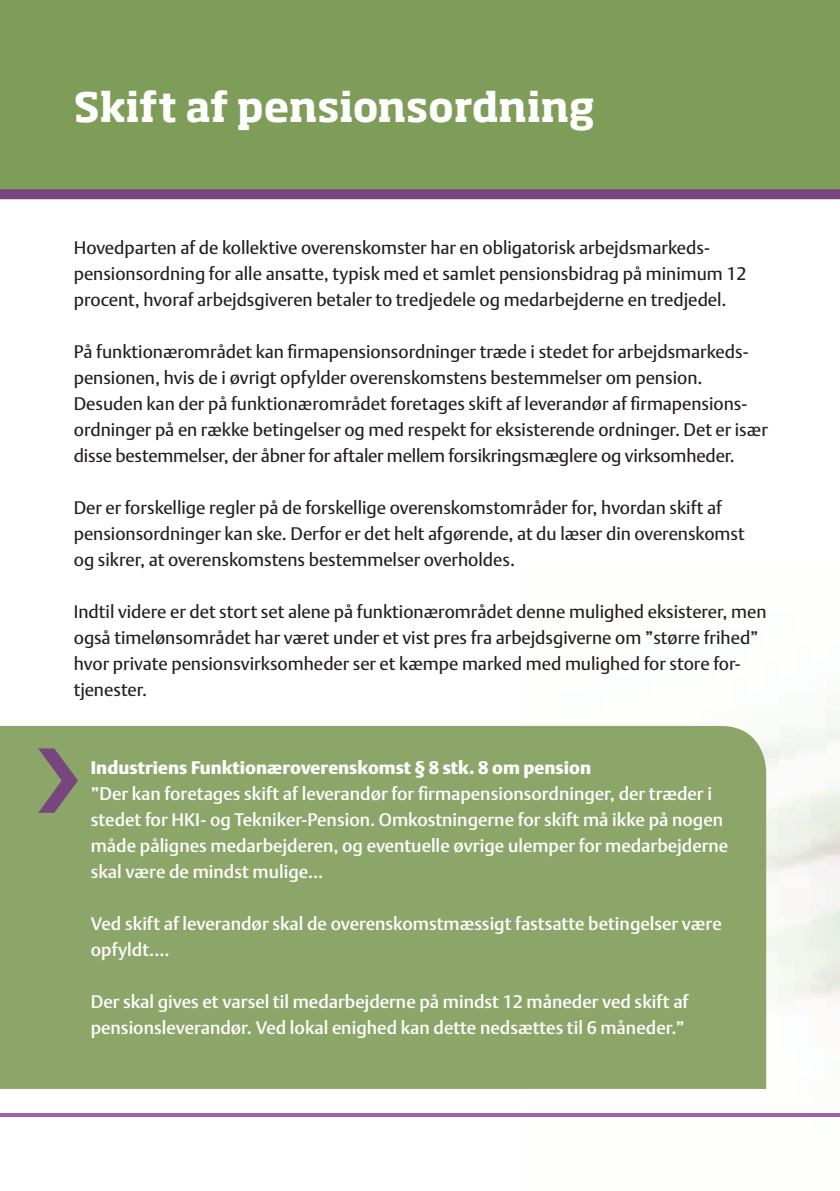
<style>
.page{position:relative;width:840px;height:1191px;background:#fff}
.page>*{position:absolute;margin:0;border:0;box-sizing:border-box;transform-origin:0 0}
.t1{font:700 120.6px "Soho Pro";color:#78467e;scale:.7 1}
.t2{font:700 40px "Soho Pro";letter-spacing:-.005em;color:#fff}
.t3{font:18px/26px "DTL Argo T";color:#231f20}
.t4{font:18px/26px "DTL Argo T Medium";color:#fff}
.t5{font:18px "DTL Argo T Black";color:#fff}
</style>
<div class="page">
<img style="left:524px;top:695px;width:315px;height:394px">
<hr style="left:0;top:1113px;width:839px;height:4px;background:#a061a8">
<div style="left:0;top:0;width:839px;height:194px;background:#7e9d58"></div>
<div style="left:0;top:189px;width:839px;height:10px;background:#78467e"></div>
<div style="left:0;top:726px;width:765px;height:363px;background:#8ca568"></div>
<h2 class="t2" style="left:74px;top:78px;width:522px">Skift af pensionsordning</h2>
<p class="t3" style="left:74px;top:234px;width:674px">Hovedparten af de kollektive overenskomster har en obligatorisk arbejdsmarkeds&shy;pensionsordning for alle ansatte, typisk med et samlet pensionsbidrag på minimum 12 procent, hvoraf arbejdsgiveren betaler to tredjedele og medarbejderne en tredjedel.</p>
<p class="t3" style="left:74px;top:338px;width:695px">På funktionærområdet kan firmapensionsordninger træde i stedet for arbejdsmarkeds&shy;pensionen, hvis de i øvrigt opfylder overenskomstens bestemmelser om pension.<br>Desuden kan der på funktionærområdet foretages skift af leverandør af firmapensions&shy;ordninger på en række betingelser og med respekt for eksisterende ordninger. Det er især disse bestemmelser, der åbner for aftaler mellem forsikringsmæglere og virksomheder.</p>
<p class="t3" style="left:74px;top:494px;width:672px">Der er forskellige regler på de forskellige overenskomstområder for, hvordan skift af pensionsordninger kan ske. Derfor er det helt afgørende, at du læser din overenskomst og sikrer, at overenskomstens bestemmelser overholdes.</p>
<p class="t3" style="left:74px;top:598px;width:693px">Indtil videre er det stort set alene på funktionærområdet denne mulighed eksisterer, men også timelønsområdet har været under et vist pres fra arbejdsgiverne om ”større frihed” hvor private pensionsvirksomheder ser et kæmpe marked med mulighed for store for&shy;tjenester.</p>
<h1 class="t1" style="left:29px;top:695px;width:83px">&gt;</h1>
<p class="t5" style="left:91px;top:757px;width:501px">Industriens Funktionæroverenskomst § 8 stk. 8 om pension</p>
<p class="t4" style="left:91px;top:780px;width:638px">”Der kan foretages skift af leverandør for firmapensionsordninger, der træder i stedet for HKI- og Tekniker-Pension. Omkostningerne for skift må ikke på nogen måde pålignes medarbejderen, og eventuelle øvrige ulemper for medarbejderne skal være de mindst mulige...</p>
<p class="t4" style="left:91px;top:910px;width:632px">Ved skift af leverandør skal de overenskomstmæssigt fastsatte betingelser være opfyldt....</p>
<p class="t4" style="left:91px;top:988px;width:599px">Der skal gives et varsel til medarbejderne på mindst 12 måneder ved skift af pensionsleverandør. Ved lokal enighed kan dette nedsættes til 6 måneder.”</p>
</div>
